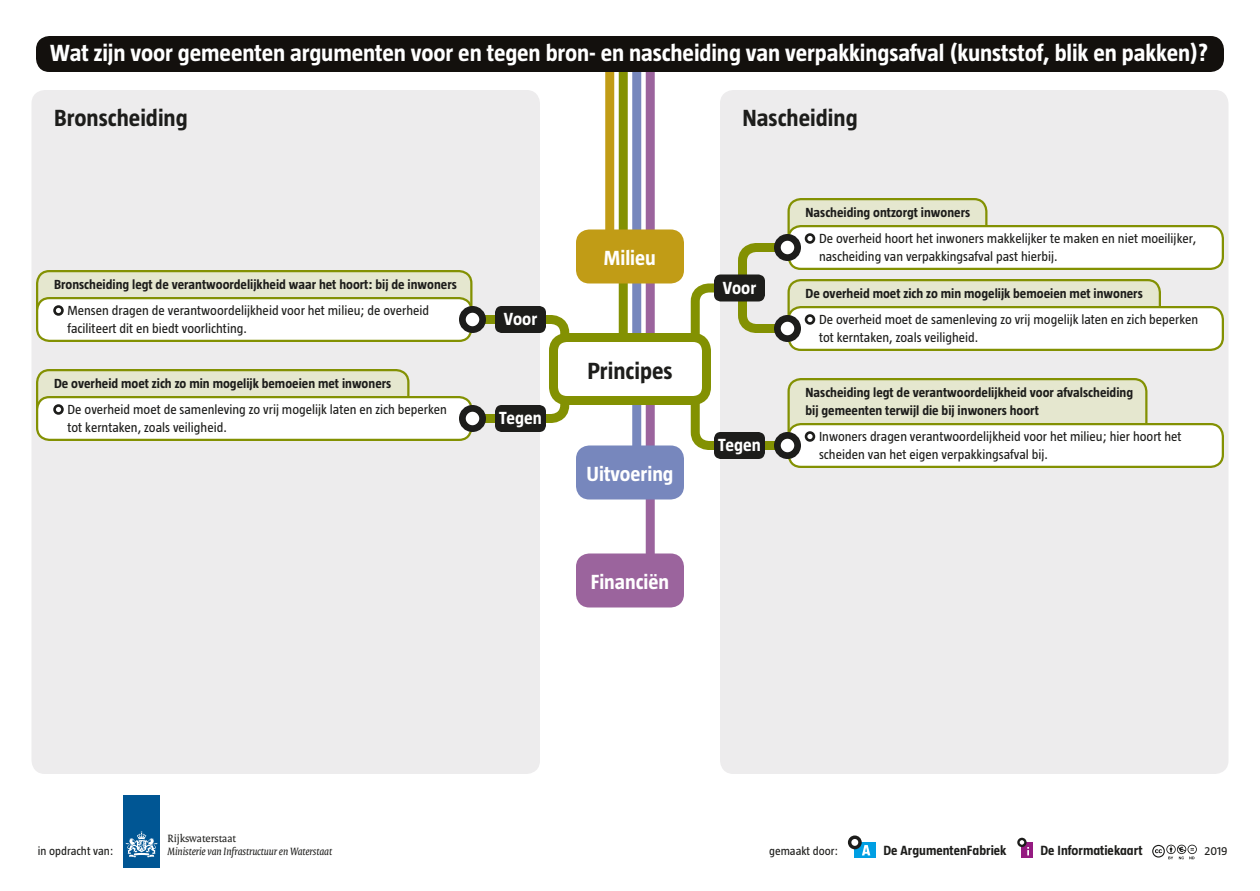
<style>
.page{position:relative;width:1260px;height:891px;background:#fff}
.page>*{position:absolute;margin:0;border:0;box-sizing:border-box;transform-origin:0 0}
.t1{font:700 24px "Taz";letter-spacing:-.005em;color:#fff}
.wijkFocus{font:700 24px "Taz";color:#1d1d1b}
.t2{font:700 21px "Taz";color:#fff}
.voor-tegen{font:700 18px "Taz";color:#fff}
.t3{font:700 13.65px "Tazzer";letter-spacing:.005em;color:#1d1d1b}
.straatLL{font:13.5px/18px "Taz";color:#1d1d1b}
.hoofdstraatLLstartTe{font:700 13.5px/18px "Taz";color:#1d1d1b}
.hoofdstraatLL{font:700 13.5px "Taz";color:#1d1d1b}
.t4{font:12px "Taz";color:#1d1d1b}
.t5{font:italic 11.4px "Rijksoverheid Serif";color:#1d1d1b}
.t6{font:11.4px "Rijksoverheid Serif";color:#1d1d1b}
</style>
<div class="page">
<div style="left:123px;top:795px;width:37px;height:73px;background:#005694"></div>
<svg style="left:126px;top:831px;width:31px;height:27px"></svg>
<div style="left:855px;top:842px;width:21px;height:16px;background:#009fe3"></div>
<svg style="left:862px;top:845px;width:8px;height:10px"></svg>
<svg style="left:848px;top:836px;width:14px;height:13px"></svg>
<div style="left:851px;top:839px;width:7px;height:7px;background:#fff;border-radius:50%"></div>
<div style="left:1022px;top:842px;width:11px;height:16px;background:#951b81"></div>
<svg style="left:1017px;top:838px;width:10px;height:9px"></svg>
<svg style="left:1020px;top:840px;width:9px;height:15px"></svg>
<svg style="left:1152px;top:845px;width:45px;height:14px"></svg>
<div style="left:32px;top:90px;width:508px;height:684px;background:#edeced;border-radius:14px"></div>
<div style="left:720px;top:90px;width:508px;height:684px;background:#edeced;border-radius:14px"></div>
<div style="left:605px;top:54px;width:9px;height:202px;background:#c19c16"></div>
<div style="left:619px;top:54px;width:9px;height:302px;background:#839102"></div>
<div style="left:632px;top:54px;width:9px;height:423px;background:#7787bd"></div>
<div style="left:646px;top:54px;width:9px;height:531px;background:#9b649d"></div>
<div style="left:459px;top:315px;width:59px;height:9px;background:#59620c"></div>
<div style="left:459px;top:414px;width:59px;height:9px;background:#59620c"></div>
<svg style="left:486px;top:315px;width:84px;height:108px"></svg>
<svg style="left:690px;top:239px;width:107px;height:215px"></svg>
<div style="left:578px;top:556px;width:104px;height:49px;background:#9b649d;border-radius:11px"></div>
<div style="left:576px;top:554px;width:108px;height:54px;border:4px solid #9b649d;border-radius:11px"></div>
<div style="left:578px;top:448px;width:104px;height:49px;background:#7787bd;border-radius:11px"></div>
<div style="left:576px;top:446px;width:108px;height:54px;border:4px solid #7787bd;border-radius:11px"></div>
<div style="left:578px;top:232px;width:104px;height:49px;background:#c19c16;border-radius:11px"></div>
<div style="left:576px;top:230px;width:108px;height:54px;border:4px solid #c19c16;border-radius:11px"></div>
<div style="left:553px;top:338px;width:153px;height:62px;background:#fff;border-radius:14px"></div>
<div style="left:549px;top:333px;width:162px;height:72px;border:9px solid #839102;border-radius:14px"></div>
<div style="left:789px;top:199px;width:197px;height:56px;background:#e5e7cf;border-radius:12px"></div>
<div style="left:788px;top:198px;width:199px;height:58px;border:2px solid #839102;border-radius:12px"></div>
<div style="left:789px;top:226px;width:434px;height:43px;background:#fff;border-radius:12px"></div>
<div style="left:788px;top:225px;width:436px;height:45px;border:2px solid #839102;border-radius:12px"></div>
<div style="left:789px;top:280px;width:371px;height:56px;background:#e5e7cf;border-radius:12px"></div>
<div style="left:788px;top:279px;width:373px;height:59px;border:2px solid #839102;border-radius:12px"></div>
<div style="left:789px;top:307px;width:434px;height:43px;background:#fff;border-radius:12px"></div>
<div style="left:788px;top:306px;width:436px;height:45px;border:2px solid #839102;border-radius:12px"></div>
<div style="left:789px;top:379px;width:357px;height:79px;background:#e5e7cf;border-radius:12px"></div>
<div style="left:788px;top:378px;width:360px;height:81px;border:2px solid #839102;border-radius:12px"></div>
<div style="left:789px;top:424px;width:434px;height:43px;background:#fff;border-radius:12px"></div>
<div style="left:788px;top:423px;width:436px;height:45px;border:2px solid #839102;border-radius:12px"></div>
<div style="left:37px;top:271px;width:434px;height:65px;background:#e5e7cf;border-radius:12px"></div>
<div style="left:36px;top:270px;width:436px;height:68px;border:2px solid #839102;border-radius:12px"></div>
<div style="left:37px;top:298px;width:434px;height:43px;background:#fff;border-radius:12px"></div>
<div style="left:36px;top:297px;width:436px;height:45px;border:2px solid #839102;border-radius:12px"></div>
<div style="left:37px;top:370px;width:371px;height:65px;background:#e5e7cf;border-radius:12px"></div>
<div style="left:36px;top:369px;width:373px;height:67px;border:2px solid #839102;border-radius:12px"></div>
<div style="left:37px;top:397px;width:434px;height:43px;background:#fff;border-radius:12px"></div>
<div style="left:36px;top:396px;width:436px;height:45px;border:2px solid #839102;border-radius:12px"></div>
<div style="left:495px;top:306px;width:51px;height:27px;background:#1d1d1b;border-radius:7px"></div>
<div style="left:714px;top:274px;width:51px;height:28px;background:#1d1d1b;border-radius:7px"></div>
<div style="left:495px;top:405px;width:51px;height:27px;background:#1d1d1b;border-radius:7px"></div>
<div style="left:714px;top:432px;width:51px;height:27px;background:#1d1d1b;border-radius:7px"></div>
<div style="left:805px;top:233px;width:10px;height:11px;border:3px solid #1d1d1b;border-radius:50%"></div>
<div style="left:777px;top:237px;width:21px;height:21px;background:#fff;border-radius:50%"></div>
<div style="left:774px;top:234px;width:27px;height:27px;border:7px solid #1d1d1b;border-radius:50%"></div>
<div style="left:805px;top:314px;width:10px;height:11px;border:3px solid #1d1d1b;border-radius:50%"></div>
<div style="left:777px;top:318px;width:21px;height:21px;background:#fff;border-radius:50%"></div>
<div style="left:774px;top:315px;width:27px;height:27px;border:7px solid #1d1d1b;border-radius:50%"></div>
<div style="left:805px;top:431px;width:10px;height:11px;border:3px solid #1d1d1b;border-radius:50%"></div>
<div style="left:777px;top:435px;width:21px;height:21px;background:#fff;border-radius:50%"></div>
<div style="left:774px;top:432px;width:27px;height:27px;border:7px solid #1d1d1b;border-radius:50%"></div>
<div style="left:53px;top:305px;width:11px;height:11px;border:3px solid #1d1d1b;border-radius:50%"></div>
<div style="left:462px;top:309px;width:21px;height:21px;background:#fff;border-radius:50%"></div>
<div style="left:459px;top:306px;width:27px;height:27px;border:7px solid #1d1d1b;border-radius:50%"></div>
<div style="left:53px;top:404px;width:11px;height:11px;border:3px solid #1d1d1b;border-radius:50%"></div>
<div style="left:462px;top:408px;width:21px;height:21px;background:#fff;border-radius:50%"></div>
<div style="left:459px;top:405px;width:27px;height:27px;border:7px solid #1d1d1b;border-radius:50%"></div>
<div style="left:36px;top:36px;width:1188px;height:36px;background:#13100d;border-radius:14px"></div>
<h1 class="t1" style="left:50px;top:40px;width:1160px">Wat zijn voor gemeenten argumenten voor en tegen bron- en nascheiding van verpakkingsafval (kunststof, blik en pakken)?</h1>
<h1 class="wijkFocus" style="left:54px;top:104px;width:135px">Bronscheiding</h1>
<h1 class="wijkFocus" style="left:742px;top:104px;width:117px">Nascheiding</h1>
<p class="hoofdstraatLL" style="left:54px;top:276px;width:404px">Bronscheiding legt de verantwoordelijkheid waar het hoort: bij de inwoners</p>
<p class="straatLL" style="left:68px;top:301px;width:363px">Mensen dragen de verantwoordelijkheid voor het milieu; de overheid faciliteert dit en biedt voorlichting.</p>
<p class="hoofdstraatLLstartTe" style="left:54px;top:374px;width:339px">De overheid moet zich zo min mogelijk bemoeien met inwoners</p>
<p class="straatLL" style="left:68px;top:400px;width:381px">De overheid moet de samenleving zo vrij mogelijk laten en zich beperken tot kerntaken, zoals veiligheid.</p>
<p class="voor-tegen" style="left:504px;top:309px;width:35px">Voor</p>
<p class="voor-tegen" style="left:499px;top:408px;width:44px">Tegen</p>
<h2 class="t2" style="left:604px;top:246px;width:53px">Milieu</h2>
<p class="wijkFocus" style="left:587px;top:357px;width:87px">Principes</p>
<h2 class="t2" style="left:586px;top:462px;width:88px">Uitvoering</h2>
<h2 class="t2" style="left:591px;top:570px;width:80px">Financiën</h2>
<p class="voor-tegen" style="left:723px;top:277px;width:35px">Voor</p>
<p class="voor-tegen" style="left:718px;top:435px;width:44px">Tegen</p>
<p class="hoofdstraatLL" style="left:806px;top:204px;width:166px">Nascheiding ontzorgt inwoners</p>
<p class="straatLL" style="left:819px;top:229px;width:379px">De overheid hoort het inwoners makkelijker te maken en niet moeilijker, nascheiding van verpakkingsafval past hierbij.</p>
<p class="hoofdstraatLL" style="left:806px;top:286px;width:339px">De overheid moet zich zo min mogelijk bemoeien met inwoners</p>
<p class="straatLL" style="left:819px;top:310px;width:381px">De overheid moet de samenleving zo vrij mogelijk laten en zich beperken tot kerntaken, zoals veiligheid.</p>
<p class="hoofdstraatLLstartTe" style="left:806px;top:383px;width:329px">Nascheiding legt de verantwoordelijkheid voor afvalscheiding bij gemeenten terwijl die bij inwoners hoort</p>
<p class="straatLL" style="left:819px;top:427px;width:364px">Inwoners dragen verantwoordelijkheid voor het milieu; hier hoort het scheiden van het eigen verpakkingsafval bij.</p>
<p class="t4" style="left:38px;top:844px;width:77px">in opdracht van:</p>
<p class="t6" style="left:167px;top:832px;width:70px">Rijkswaterstaat</p>
<p class="t5" style="left:167px;top:844px;width:166px">Ministerie van Infrastructuur en Waterstaat</p>
<p class="t4" style="left:769px;top:844px;width:71px">gemaakt door:</p>
<p class="t3" style="left:883px;top:843px;width:124px">De ArgumentenFabriek</p>
<p class="t3" style="left:1040px;top:843px;width:104px">De Informatiekaart</p>
<p class="t4" style="left:1204px;top:844px;width:25px">2019</p>
</div>
